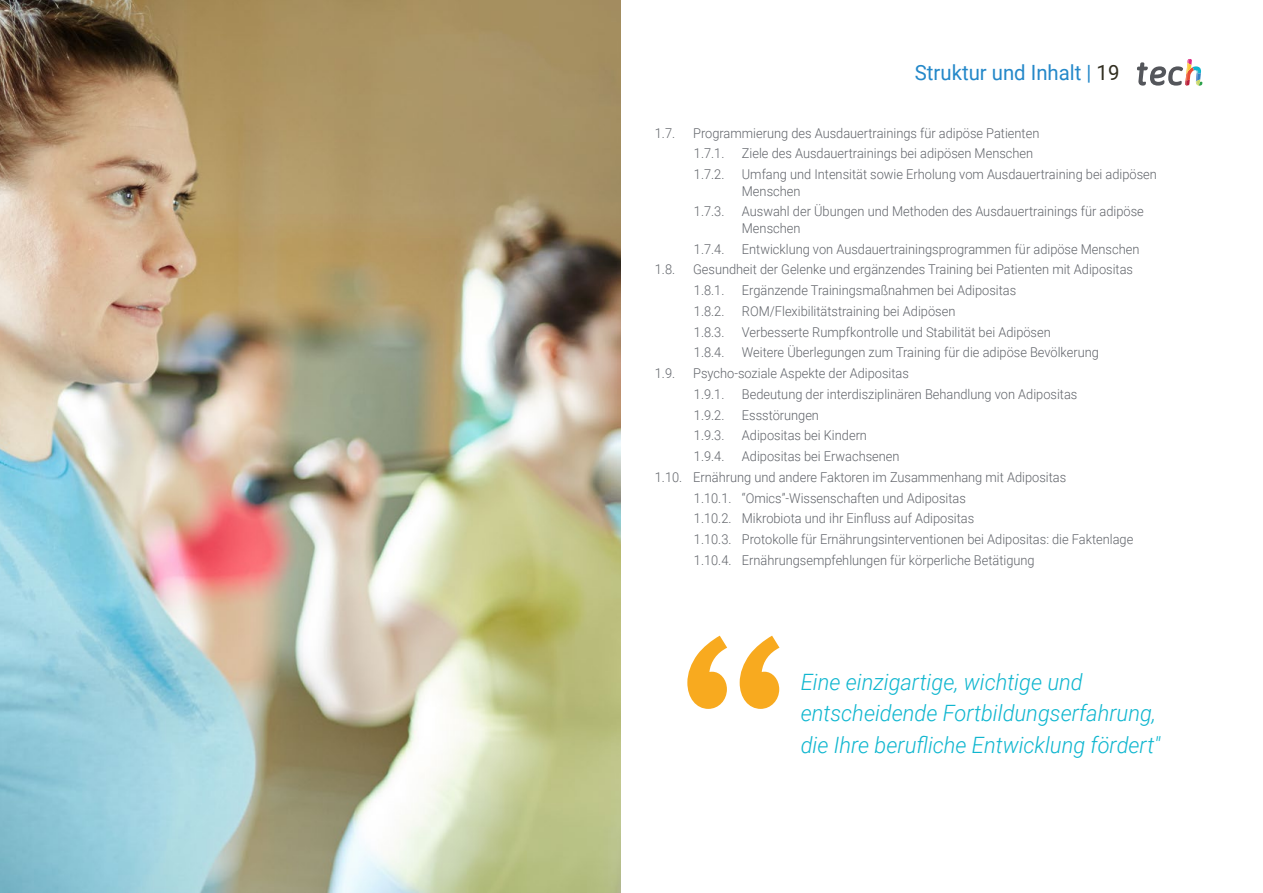
<style>
.page{position:relative;width:1263px;height:893px;background:#fff}
.page>*{position:absolute;margin:0;border:0;box-sizing:border-box;transform-origin:0 0}
.t1{font:italic 300 22.5px/31.5px "Roboto";color:#0fb6cf}
.t2{font:21px "Roboto";color:#2488c9}
.t3{font:300 13.5px/20.7px "Roboto";color:#61646a;scale:.95 1}
.s1{color:#312e20}
</style>
<div class="page">
<img style="left:0;top:0;width:621px;height:893px">
<svg style="left:1137px;top:59px;width:65px;height:27px"></svg>
<svg style="left:687px;top:636px;width:92px;height:73px"></svg>
<h2 class="t2" style="left:915px;top:57px;width:206px">Struktur und Inhalt | <span class="s1">19</span></h2>
<p class="t3" style="left:655px;top:122px;width:23px">1.7.</p>
<p class="t3" style="left:693px;top:122px;width:366px">Programmierung des Ausdauertrainings für adipöse Patienten<br>1.7.1.</p>
<p class="t3" style="left:742px;top:143px;width:308px">Ziele des Ausdauertrainings bei adipösen Menschen</p>
<p class="t3" style="left:694px;top:164px;width:34px">1.7.2.</p>
<p class="t3" style="left:742px;top:166px;width:438px;line-height:16.5px">Umfang und Intensität sowie Erholung vom Ausdauertraining bei adipösen<br>Menschen</p>
<p class="t3" style="left:694px;top:201px;width:34px">1.7.3.</p>
<p class="t3" style="left:742px;top:203px;width:424px;line-height:16.5px">Auswahl der Übungen und Methoden des Ausdauertrainings für adipöse<br>Menschen</p>
<p class="t3" style="left:694px;top:238px;width:34px">1.7.4.</p>
<p class="t3" style="left:742px;top:238px;width:420px">Entwicklung von Ausdauertrainingsprogrammen für adipöse Menschen</p>
<p class="t3" style="left:655px;top:259px;width:23px">1.8.</p>
<p class="t3" style="left:693px;top:259px;width:464px">Gesundheit der Gelenke und ergänzendes Training bei Patienten mit Adipositas<br>1.8.1.</p>
<p class="t3" style="left:742px;top:280px;width:290px">Ergänzende Trainingsmaßnahmen bei Adipositas</p>
<p class="t3" style="left:694px;top:300px;width:34px">1.8.2.</p>
<p class="t3" style="left:742px;top:300px;width:226px">ROM/Flexibilitätstraining bei Adipösen</p>
<p class="t3" style="left:694px;top:321px;width:34px">1.8.3.</p>
<p class="t3" style="left:742px;top:321px;width:327px">Verbesserte Rumpfkontrolle und Stabilität bei Adipösen</p>
<p class="t3" style="left:694px;top:342px;width:34px">1.8.4.</p>
<p class="t3" style="left:742px;top:342px;width:377px">Weitere Überlegungen zum Training für die adipöse Bevölkerung</p>
<p class="t3" style="left:655px;top:363px;width:23px">1.9.</p>
<p class="t3" style="left:693px;top:363px;width:229px">Psycho-soziale Aspekte der Adipositas<br>1.9.1.</p>
<p class="t3" style="left:742px;top:383px;width:355px">Bedeutung der interdisziplinären Behandlung von Adipositas</p>
<p class="t3" style="left:694px;top:404px;width:34px">1.9.2.</p>
<p class="t3" style="left:742px;top:404px;width:83px">Essstörungen</p>
<p class="t3" style="left:694px;top:425px;width:34px">1.9.3.</p>
<p class="t3" style="left:742px;top:425px;width:133px">Adipositas bei Kindern</p>
<p class="t3" style="left:694px;top:446px;width:34px">1.9.4.</p>
<p class="t3" style="left:742px;top:446px;width:168px">Adipositas bei Erwachsenen</p>
<p class="t3" style="left:655px;top:466px;width:434px">1.10. Ernährung und andere Faktoren im Zusammenhang mit Adipositas</p>
<p class="t3" style="left:694px;top:487px;width:288px">1.10.1. “Omics”-Wissenschaften und Adipositas</p>
<p class="t3" style="left:694px;top:508px;width:297px">1.10.2. Mikrobiota und ihr Einfluss auf Adipositas</p>
<p class="t3" style="left:694px;top:529px;width:464px">1.10.3. Protokolle für Ernährungsinterventionen bei Adipositas: die Faktenlage</p>
<p class="t3" style="left:694px;top:549px;width:360px">1.10.4. Ernährungsempfehlungen für körperliche Betätigung</p>
<h1 class="t1" style="left:801px;top:665px;width:361px">Eine einzigartige, wichtige und entscheidende Fortbildungserfahrung, die Ihre berufliche Entwicklung fördert"</h1>
</div>
